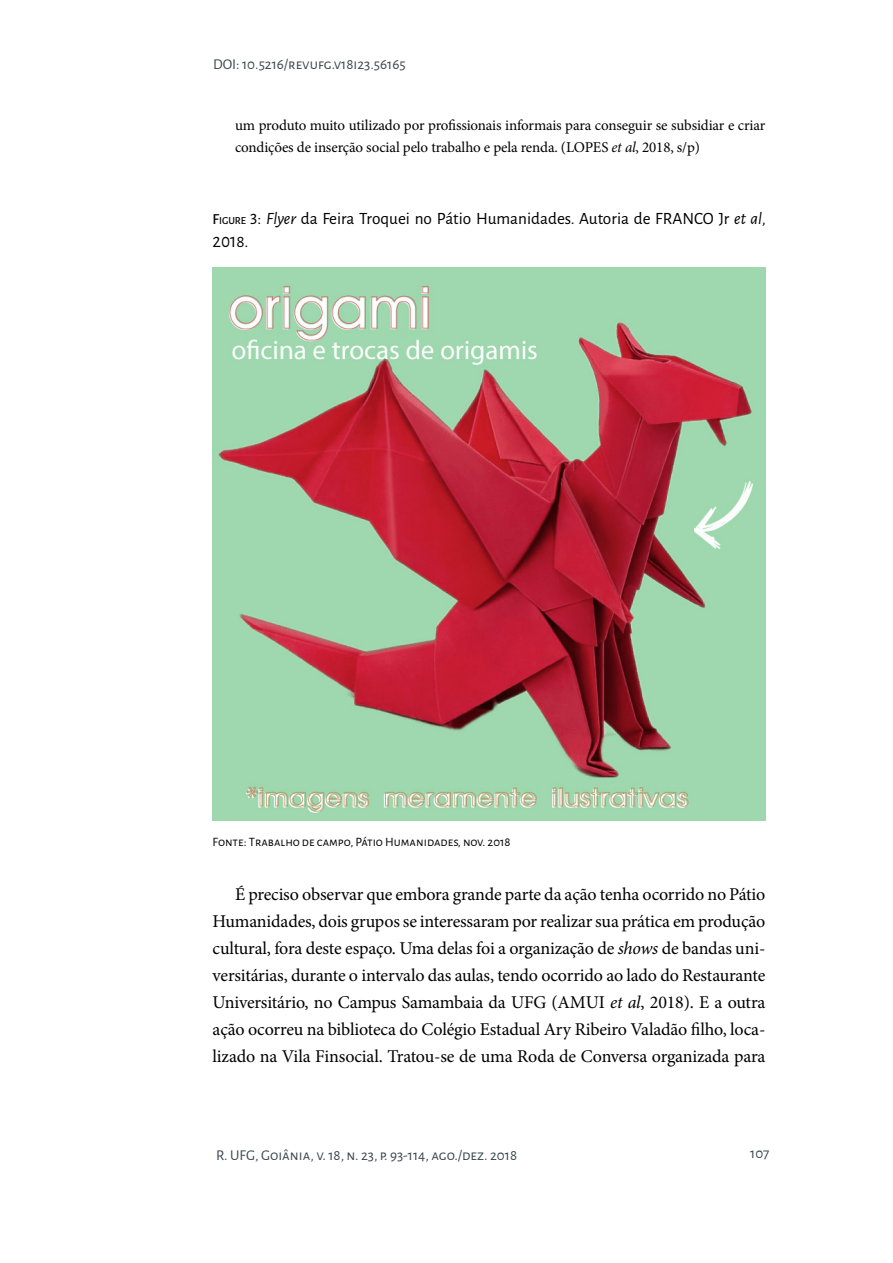
<style>
.page{position:relative;width:893px;height:1263px;background:#fff}
.page>*{position:absolute;margin:0;border:0;box-sizing:border-box;transform-origin:0 0}
.t1{font:18px/27px "Minion Pro";letter-spacing:-.01em;color:#000;text-align:justify}
.t2{font:17.25px/22.5px "Alegreya Sans";color:#000}
.t3{font:15px/22.5px "Minion Pro";letter-spacing:-.01em;color:#000}
.t4{font:15px "Alegreya Sans SC";color:#3a474d}
.t5{font:12.75px "Alegreya Sans SC";color:#000}
.s1{font-style:italic}
.s2{font-family:"Alegreya Sans SC";font-weight:500;font-size:15px}
.s3{font-family:"Alegreya Sans SC";font-weight:500;font-size:10.5px}
</style>
<div class="page">
<img style="left:213px;top:268px;width:552px;height:553px">
<p class="t4" style="left:213px;top:53px;width:194px">DOI: 10.5216/revufg.v18i23.56165</p>
<p class="t3" style="left:235px;top:114px;width:532px">um produto muito utilizado por profissionais informais para conseguir se subsidiar e criar condições de inserção social pelo trabalho e pela renda. (LOPES <span class="s1">et al</span>, 2018, s/p)</p>
<p class="t2" style="left:213px;top:207px;width:555px"><span class="s2">F</span><span class="s3">IGURE</span> 3: <span class="s1">Flyer</span> da Feira Troquei no Pátio Humanidades. Autoria de FRANCO Jr <span class="s1">et al</span>,<br>2018.</p>
<p class="t5" style="left:213px;top:833px;width:299px">Fonte: Trabalho de campo, Pátio Humanidades, nov. 2018</p>
<p class="t1" style="left:213px;top:881px;width:554px;text-indent:22px">É preciso observar que embora grande parte da ação tenha ocorrido no Pátio Humanidades, dois grupos se interessaram por realizar sua prática em produção cultural, fora deste espaço. Uma delas foi a organização de <span class="s1">shows</span> de bandas uni&shy;versitárias, durante o intervalo das aulas, tendo ocorrido ao lado do Restaurante Universitário, no Campus Samambaia da UFG (AMUI <span class="s1">et al</span>, 2018). E a outra ação ocorreu na biblioteca do Colégio Estadual Ary Ribeiro Valadão filho, loca&shy;lizado na Vila Finsocial. Tratou-se de uma Roda de Conversa organizada para</p>
<p class="t4" style="left:216px;top:1144px;width:303px">R. UFG, Goiânia, v. 18, n. 23, p. 93-114, ago./dez. 2018</p>
<p class="t4" style="left:750px;top:1142px;width:21px">107</p>
</div>
